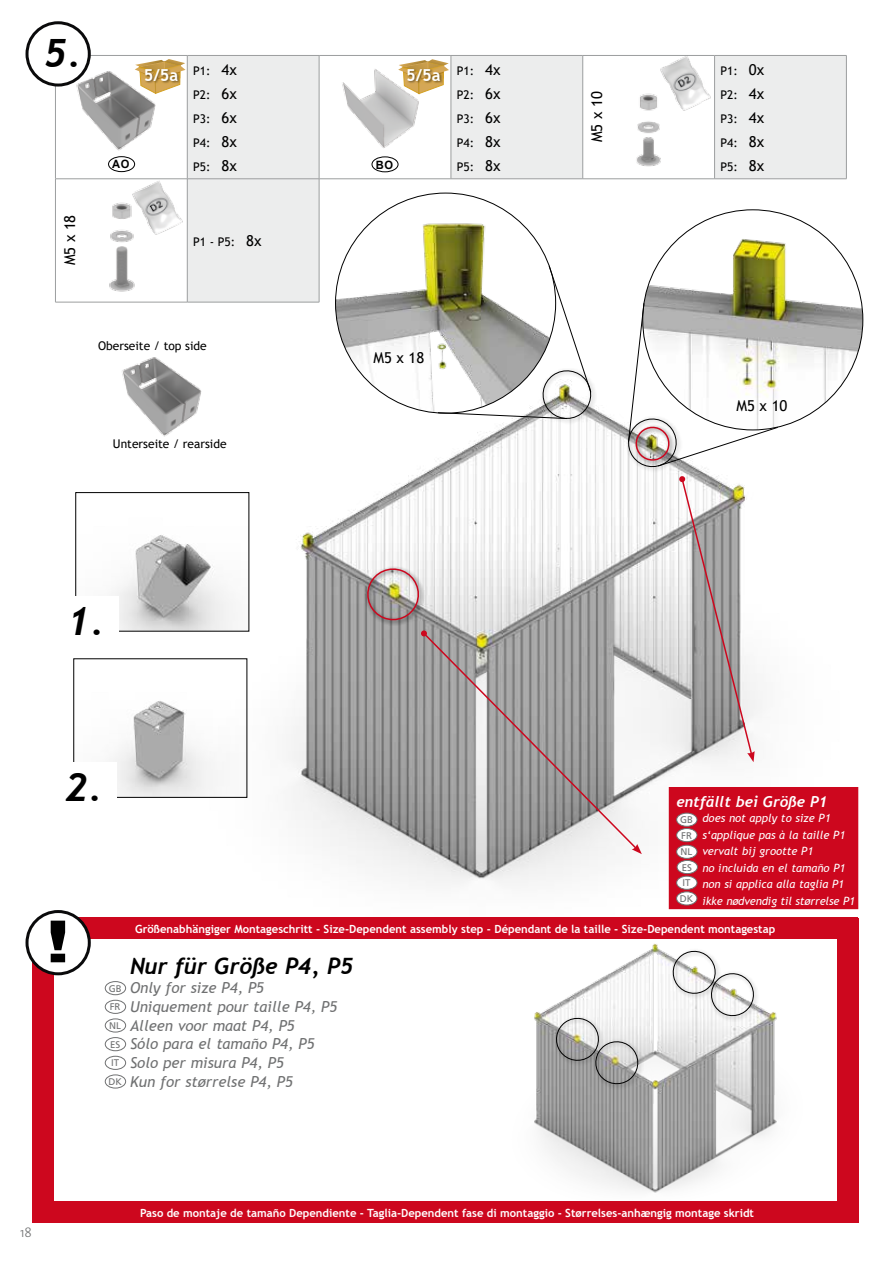
<style>
.page{position:relative;width:893px;height:1263px;background:#fff}
.page>*{position:absolute;margin:0;border:0;box-sizing:border-box;transform-origin:0 0}
.t1{font:italic 700 39px "Trebuchet";color:#000}
.t2{font:italic 700 22.5px "Trebuchet";color:#000}
.t3{font:700 16.5px "Trebuchet MS";color:#fff}
.t4{font:italic 15px/18.8px "Trebuchet MS";color:#707172}
.t5{font:15px "Trebuchet MS";color:#000}
.t6{font:italic 700 15px "Trebuchet";color:#fff}
.t7{font:300 13.5px "The Sans";color:#707172}
.t8{font:12px/24px "Trebuchet MS";color:#000;text-align:justify}
.t9{font:700 11.4px "Arial";color:#000}
.t10{font:700 11.25px "Trebuchet MS";color:#fff}
.t11{font:italic 11.25px/16.5px "Trebuchet MS";color:#fff}
.t12{font:9.75px/18.6px "Frutiger LT Std";color:#707172}
.s1{font-size:15px}
</style>
<div class="page">
<div style="left:837px;top:918px;width:21px;height:305px;background:#cd071e"></div>
<img style="left:166px;top:354px;width:693px;height:570px">
<div style="left:540px;top:367px;width:57px;height:58px;background:#000;opacity:.75"></div>
<div style="left:625px;top:416px;width:57px;height:57px;background:#000;opacity:.75"></div>
<img style="left:335px;top:193px;width:221px;height:220px;border-radius:110px">
<svg style="left:188px;top:56px;width:658px;height:246px;fill:#eceded"></svg>
<hr style="left:55px;top:55px;width:132px;height:1px;background:#9c9e9f">
<hr style="left:55px;top:56px;width:1px;height:123px;background:#9c9e9f">
<hr style="left:187px;top:55px;width:132px;height:1px;background:#9c9e9f">
<hr style="left:187px;top:56px;width:1px;height:123px;background:#9c9e9f">
<hr style="left:319px;top:55px;width:132px;height:1px;background:#9c9e9f">
<hr style="left:319px;top:56px;width:1px;height:123px;background:#9c9e9f">
<hr style="left:451px;top:55px;width:132px;height:1px;background:#9c9e9f">
<hr style="left:451px;top:56px;width:1px;height:123px;background:#9c9e9f">
<hr style="left:583px;top:55px;width:132px;height:1px;background:#9c9e9f">
<hr style="left:582px;top:56px;width:1px;height:123px;background:#9c9e9f">
<hr style="left:715px;top:55px;width:132px;height:1px;background:#9c9e9f">
<hr style="left:714px;top:56px;width:1px;height:123px;background:#9c9e9f">
<hr style="left:55px;top:179px;width:132px;height:1px;background:#9c9e9f">
<hr style="left:55px;top:179px;width:1px;height:123px;background:#9c9e9f">
<hr style="left:187px;top:179px;width:1px;height:123px;background:#9c9e9f">
<hr style="left:55px;top:302px;width:132px;height:1px;background:#9c9e9f">
<hr style="left:187px;top:302px;width:132px;height:1px;background:#9c9e9f">
<hr style="left:319px;top:179px;width:132px;height:1px;background:#9c9e9f">
<hr style="left:451px;top:179px;width:132px;height:1px;background:#9c9e9f">
<hr style="left:583px;top:179px;width:132px;height:1px;background:#9c9e9f">
<hr style="left:715px;top:179px;width:132px;height:1px;background:#9c9e9f">
<hr style="left:187px;top:179px;width:132px;height:1px;background:#9c9e9f">
<hr style="left:319px;top:179px;width:1px;height:123px;background:#9c9e9f">
<hr style="left:846px;top:56px;width:1px;height:123px;background:#9c9e9f">
<div style="left:27px;top:23px;width:62px;height:62px;background:#fff;border-radius:50%"></div>
<div style="left:26px;top:21px;width:65px;height:66px;border:3px solid #0a0a0b;border-radius:50%"></div>
<img style="left:582px;top:74px;width:132px;height:105px">
<img style="left:321px;top:56px;width:123px;height:96px">
<div style="left:669px;top:787px;width:189px;height:122px;background:#cd071e"></div>
<div style="left:677px;top:813px;width:20px;height:13px;background:#fff;border-radius:50%"></div>
<div style="left:676px;top:813px;width:21px;height:13px;border:1px solid #707172;border-radius:50%"></div>
<div style="left:677px;top:828px;width:20px;height:14px;background:#fff;border-radius:50%"></div>
<div style="left:676px;top:828px;width:21px;height:14px;border:1px solid #707172;border-radius:50%"></div>
<div style="left:677px;top:845px;width:20px;height:13px;background:#fff;border-radius:50%"></div>
<div style="left:676px;top:845px;width:21px;height:14px;border:1px solid #707172;border-radius:50%"></div>
<div style="left:677px;top:876px;width:20px;height:13px;background:#fff;border-radius:50%"></div>
<div style="left:676px;top:876px;width:21px;height:13px;border:1px solid #707172;border-radius:50%"></div>
<div style="left:677px;top:860px;width:20px;height:14px;background:#fff;border-radius:50%"></div>
<div style="left:677px;top:860px;width:21px;height:14px;border:1px solid #707172;border-radius:50%"></div>
<div style="left:364px;top:565px;width:61px;height:61px;background:#000;opacity:.75"></div>
<svg style="left:363px;top:564px;width:61px;height:59px;background:#b7aaa5"></svg>
<div style="left:32px;top:962px;width:21px;height:261px;background:#cd071e"></div>
<div style="left:53px;top:918px;width:805px;height:21px;background:#cd071e"></div>
<div style="left:27px;top:911px;width:62px;height:63px;background:#fff;border-radius:50%"></div>
<div style="left:26px;top:910px;width:65px;height:65px;border:3px solid #0a0a0b;border-radius:50%"></div>
<svg style="left:51px;top:921px;width:14px;height:41px"></svg>
<div style="left:50px;top:1201px;width:806px;height:22px;background:#cd071e"></div>
<div style="left:105px;top:981px;width:21px;height:14px;border:1px solid #707172;border-radius:50%"></div>
<div style="left:105px;top:1000px;width:21px;height:14px;border:1px solid #707172;border-radius:50%"></div>
<div style="left:105px;top:1019px;width:21px;height:13px;border:1px solid #707172;border-radius:50%"></div>
<div style="left:105px;top:1056px;width:21px;height:14px;border:1px solid #707172;border-radius:50%"></div>
<div style="left:105px;top:1037px;width:21px;height:14px;border:1px solid #707172;border-radius:50%"></div>
<img style="left:534px;top:943px;width:243px;height:250px">
<div style="left:593px;top:1038px;width:51px;height:52px;background:#000;opacity:.75"></div>
<svg style="left:554px;top:1015px;width:87px;height:71px;background:#b8b7b6"></svg>
<div style="left:708px;top:970px;width:51px;height:52px;background:#000;opacity:.75"></div>
<svg style="left:670px;top:948px;width:86px;height:70px"></svg>
<img style="left:113px;top:661px;width:132px;height:134px">
<img style="left:115px;top:494px;width:132px;height:135px">
<div style="left:76px;top:492px;width:173px;height:139px;border:1px solid #000"></div>
<div style="left:52px;top:596px;width:67px;height:61px;background:#fff"></div>
<div style="left:50px;top:762px;width:67px;height:61px;background:#fff"></div>
<img style="left:643px;top:210px;width:220px;height:220px;border-radius:110px">
<svg style="left:422px;top:631px;width:216px;height:219px;background:#a8a6a6"></svg>
<svg style="left:421px;top:630px;width:6px;height:6px"></svg>
<svg style="left:632px;top:844px;width:10px;height:10px"></svg>
<svg style="left:679px;top:476px;width:76px;height:286px"></svg>
<img style="left:56px;top:55px;width:100px;height:96px">
<img style="left:109px;top:202px;width:78px;height:93px">
<svg style="left:625px;top:303px;width:153px;height:167px"></svg>
<svg style="left:438px;top:265px;width:156px;height:157px"></svg>
<div style="left:108px;top:156px;width:27px;height:16px;border:1px solid #000;border-radius:50%"></div>
<div style="left:372px;top:156px;width:26px;height:16px;border:1px solid #000;border-radius:50%"></div>
<svg style="left:135px;top:59px;width:51px;height:35px"></svg>
<div style="left:145px;top:69px;width:36px;height:15px;background:#000;opacity:.4"></div>
<svg style="left:398px;top:59px;width:51px;height:35px"></svg>
<div style="left:407px;top:69px;width:37px;height:15px;background:#000;opacity:.4"></div>
<img style="left:128px;top:179px;width:59px;height:60px">
<img style="left:656px;top:55px;width:59px;height:59px">
<div style="left:677px;top:892px;width:20px;height:13px;background:#fff;border-radius:50%"></div>
<div style="left:676px;top:891px;width:21px;height:14px;border:1px solid #707172;border-radius:50%"></div>
<div style="left:105px;top:1075px;width:21px;height:13px;border:1px solid #707172;border-radius:50%"></div>
<img style="left:122px;top:354px;width:107px;height:88px">
<h1 class="t1" style="left:44px;top:29px;width:39px">5.</h1>
<h3 class="t5" style="left:60px;top:265px;width:52px;rotate:-90deg">M5 x 18</h3>
<p class="t8" style="left:193px;top:58px;width:45px">P1: <span class="s1">4x </span>P2: <span class="s1">6x </span>P3: <span class="s1">6x </span>P4: <span class="s1">8x </span>P5: <span class="s1">8x</span></p>
<p class="t8" style="left:457px;top:58px;width:45px">P1: <span class="s1">4x </span>P2: <span class="s1">6x </span>P3: <span class="s1">6x </span>P4: <span class="s1">8x </span>P5: <span class="s1">8x</span></p>
<p class="t8" style="left:721px;top:58px;width:45px">P1: <span class="s1">0x </span>P2: <span class="s1">4x </span>P3: <span class="s1">4x </span>P4: <span class="s1">8x </span>P5: <span class="s1">8x</span></p>
<h3 class="t3" style="left:144px;top:65px;width:36px">5/5a</h3>
<h3 class="t3" style="left:406px;top:65px;width:36px">5/5a</h3>
<h3 class="t5" style="left:587px;top:142px;width:52px;rotate:-90deg">M5 x 10</h3>
<p class="t9" style="left:112px;top:156px;width:19px">AO</p>
<p class="t9" style="left:376px;top:157px;width:19px">BO</p>
<p class="t8" style="left:193px;top:230px;width:70px">P1 - P5: <span class="s1">8x</span></p>
<p class="t8" style="left:98px;top:333px;width:110px">Oberseite / top side</p>
<p class="t8" style="left:113px;top:432px;width:115px">Unterseite / rearside</p>
<h3 class="t5" style="left:373px;top:348px;width:52px">M5 x 18</h3>
<h3 class="t5" style="left:737px;top:396px;width:52px">M5 x 10</h3>
<h1 class="t1" style="left:67px;top:597px;width:39px">1.</h1>
<h1 class="t1" style="left:65px;top:763px;width:39px">2.</h1>
<h3 class="t6" style="left:676px;top:792px;width:153px">entfällt bei Größe P1</h3>
<p class="t12" style="left:680px;top:812px;width:14px;line-height:15.5px">GB<br>FR</p>
<p class="t12" style="left:681px;top:843px;width:13px">NL</p>
<p class="t12" style="left:682px;top:874px;width:10px">IT</p>
<p class="t11" style="left:702px;top:810px;width:154px">does not apply to size P1 s‘applique pas à la taille P1 vervalt bij grootte P1<br>no incluida en el tamaño P1 non si applica alla taglia P1 ikke nødvendig til størrelse P1</p>
<p class="t10" style="left:135px;top:922px;width:642px">Größenabhängiger Montageschritt - Size-Dependent assembly step - Dépendant de la taille - Size-Dependent montagestap</p>
<p class="t12" style="left:682px;top:858px;width:12px">ES</p>
<p class="t12" style="left:680px;top:889px;width:15px">DK</p>
<p class="t12" style="left:109px;top:979px;width:14px;text-align:justify">GB FR NL</p>
<p class="t12" style="left:111px;top:1054px;width:10px">IT</p>
<p class="t12" style="left:110px;top:1035px;width:12px">ES</p>
<p class="t12" style="left:108px;top:1072px;width:15px">DK</p>
<h2 class="t2" style="left:130px;top:952px;width:225px">Nur für Größe P4, P5</h2>
<h3 class="t4" style="left:130px;top:978px;width:209px">Only for size P4, P5<br>Uniquement pour taille P4, P5<br>Alleen voor maat P4, P5<br>Sólo para el tamaño P4, P5<br>Solo per misura P4, P5<br>Kun for størrelse P4, P5</h3>
<p class="t7" style="left:20px;top:1221px;width:13px">18</p>
<p class="t10" style="left:140px;top:1205px;width:615px">Paso de montaje de tamaño Dependiente - Taglia-Dependent fase di montaggio - Størrelses-anhængig montage skridt</p>
</div>
